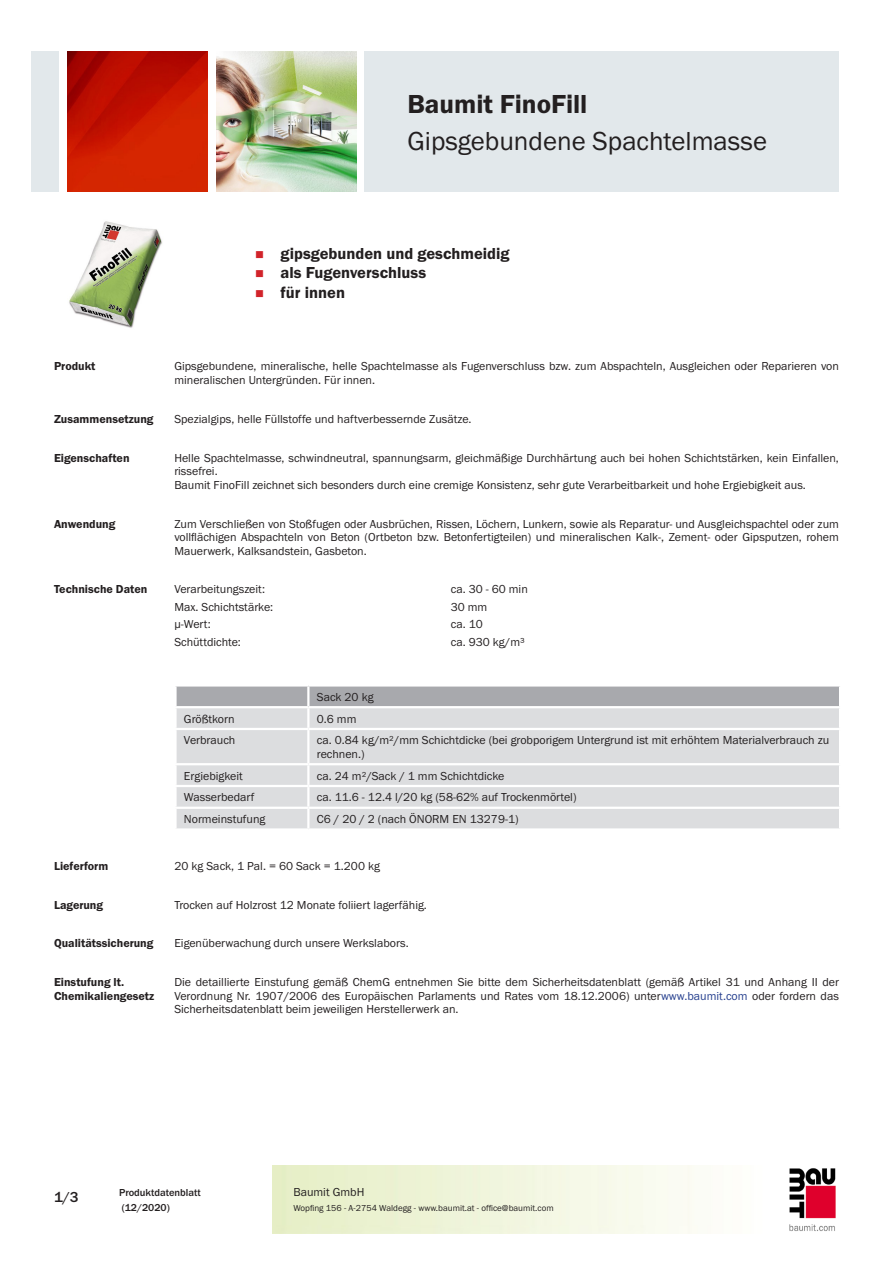
<style>
.page{position:relative;width:893px;height:1263px;background:#fff}
.page>*{position:absolute;margin:0;border:0;box-sizing:border-box;transform-origin:0 0}
.PDS_Produktname_Land{font:27px "BM Franklin Gothic URW Boo";color:#231f20}
.PDS_Produktname{font:27px "BM Franklin Gothic URW Dem";color:#231f20}
.t1{font:16.5px "BM Franklin Gothic URW Dem";color:#231f20}
.t2{font:500 15px "BM Franklin Gothic URW";color:#231f20}
.PDS_Standard{font:12px/13.5px "BM Franklin Gothic URW Boo";color:#231f20}
.PDS_Standard_linksbü{font:12px/13.5px "BM Franklin Gothic URW Boo";color:#231f20}
.PDS_Header{font:12px/13.5px "BM Franklin Gothic URW Dem";color:#231f20}
.t3{font:500 10.5px/15px "BM Franklin Gothic URW";color:#231f20}
.t4{font:9px "BM Franklin Gothic URW Boo";color:#231f20}
.s1{color:#253f8e}
</style>
<div class="page">
<img style="left:789px;top:1168px;width:47px;height:63px">
<div style="left:32px;top:51px;width:27px;height:140px;background:#e2e8eb"></div>
<img style="left:68px;top:52px;width:140px;height:139px">
<img style="left:216px;top:51px;width:141px;height:140px">
<div style="left:365px;top:51px;width:474px;height:140px;background:#e2e8eb"></div>
<img style="left:69px;top:221px;width:93px;height:107px">
<div style="left:177px;top:686px;width:662px;height:20px;background:#a8a9ad"></div>
<div style="left:177px;top:708px;width:662px;height:120px;background:#dcdddf"></div>
<hr style="left:307px;top:686px;width:2px;height:20px;background:#fff">
<hr style="left:307px;top:708px;width:2px;height:20px;background:#fff">
<hr style="left:174px;top:728px;width:134px;height:2px;background:#fff">
<hr style="left:308px;top:728px;width:533px;height:2px;background:#fff">
<hr style="left:307px;top:730px;width:2px;height:33px;background:#fff">
<hr style="left:174px;top:763px;width:134px;height:2px;background:#fff">
<hr style="left:308px;top:763px;width:533px;height:2px;background:#fff">
<hr style="left:307px;top:765px;width:2px;height:20px;background:#fff">
<hr style="left:174px;top:785px;width:134px;height:2px;background:#fff">
<hr style="left:308px;top:785px;width:533px;height:2px;background:#fff">
<hr style="left:307px;top:787px;width:2px;height:20px;background:#fff">
<hr style="left:174px;top:807px;width:134px;height:2px;background:#fff">
<hr style="left:308px;top:807px;width:533px;height:2px;background:#fff">
<svg style="left:307px;top:809px;width:2px;height:19px"></svg>
<p class="PDS_Produktname" style="left:407px;top:87px;width:182px">Baumit FinoFill</p>
<p class="PDS_Produktname_Land" style="left:407px;top:124px;width:361px">Gipsgebundene Spachtelmasse</p>
<p class="t1" style="left:281px;top:243px;width:231px">gipsgebunden und geschmeidig</p>
<p class="t1" style="left:281px;top:263px;width:147px">als Fugenverschluss</p>
<p class="t1" style="left:281px;top:282px;width:66px">für innen</p>
<p class="PDS_Header" style="left:54px;top:360px;width:43px">Produkt</p>
<p class="PDS_Standard" style="left:174px;top:360px;width:666px">Gipsgebundene, mineralische, helle Spachtelmasse als Fugenverschluss bzw. zum Abspachteln, Ausgleichen oder Reparieren von mineralischen Untergründen. Für innen.</p>
<p class="PDS_Header" style="left:54px;top:412px;width:101px">Zusammensetzung</p>
<p class="PDS_Standard" style="left:174px;top:412px;width:299px">Spezialgips, helle Füllstoffe und haftverbessernde Zusätze.</p>
<p class="PDS_Header" style="left:54px;top:451px;width:77px">Eigenschaften</p>
<p class="PDS_Standard" style="left:174px;top:451px;width:666px">Helle Spachtelmasse, schwindneutral, spannungsarm, gleichmäßige Durchhärtung auch bei hohen Schichtstärken, kein Einfallen, rissefrei.</p>
<p class="PDS_Standard" style="left:174px;top:478px;width:633px">Baumit FinoFill zeichnet sich besonders durch eine cremige Konsistenz, sehr gute Verarbeitbarkeit und hohe Ergiebigkeit aus.</p>
<p class="PDS_Header" style="left:54px;top:517px;width:63px">Anwendung</p>
<p class="PDS_Standard" style="left:174px;top:517px;width:666px;text-align:justify">Zum Verschließen von Stoßfugen oder Ausbrüchen, Rissen, Löchern, Lunkern, sowie als Reparatur- und Ausgleichspachtel oder zum vollflächigen Abspachteln von Beton (Ortbeton bzw. Betonfertigteilen) und mineralischen Kalk-, Zement- oder Gipsputzen, rohem Mauerwerk, Kalksandstein, Gasbeton.</p>
<p class="PDS_Header" style="left:54px;top:583px;width:95px">Technische Daten</p>
<p class="PDS_Standard_linksbü" style="left:174px;top:583px;width:92px">Verarbeitungszeit:</p>
<p class="PDS_Standard_linksbü" style="left:451px;top:583px;width:79px">ca. 30 - 60 min</p>
<p class="PDS_Standard_linksbü" style="left:174px;top:600px;width:100px">Max. Schichtstärke:</p>
<p class="PDS_Standard_linksbü" style="left:451px;top:600px;width:38px">30 mm</p>
<p class="PDS_Standard_linksbü" style="left:174px;top:618px;width:38px">μ-Wert:</p>
<p class="PDS_Standard_linksbü" style="left:451px;top:618px;width:34px">ca. 10</p>
<p class="PDS_Standard_linksbü" style="left:174px;top:635px;width:68px">Schüttdichte:</p>
<p class="PDS_Standard_linksbü" style="left:451px;top:635px;width:75px">ca. 930 kg/m³</p>
<p class="PDS_Standard_linksbü" style="left:317px;top:690px;width:58px">Sack 20 kg</p>
<p class="PDS_Standard_linksbü" style="left:184px;top:712px;width:52px">Größtkorn</p>
<p class="PDS_Standard_linksbü" style="left:317px;top:712px;width:41px">0.6 mm</p>
<p class="PDS_Standard_linksbü" style="left:184px;top:734px;width:53px">Verbrauch</p>
<p class="PDS_Standard_linksbü" style="left:317px;top:734px;width:514px">ca. 0.84 kg/m²/mm Schichtdicke (bei grobporigem Untergrund ist mit erhöhtem Materialverbrauch zu rechnen.)</p>
<p class="PDS_Standard_linksbü" style="left:184px;top:769px;width:60px">Ergiebigkeit</p>
<p class="PDS_Standard_linksbü" style="left:317px;top:769px;width:189px">ca. 24 m²/Sack / 1 mm Schichtdicke</p>
<p class="PDS_Standard_linksbü" style="left:184px;top:791px;width:72px">Wasserbedarf</p>
<p class="PDS_Standard_linksbü" style="left:317px;top:791px;width:261px">ca. 11.6 - 12.4 l/20 kg (58-62% auf Trockenmörtel)</p>
<p class="PDS_Standard_linksbü" style="left:184px;top:812px;width:83px">Normeinstufung</p>
<p class="PDS_Standard_linksbü" style="left:317px;top:812px;width:203px">C6 / 20 / 2 (nach ÖNORM EN 13279-1)</p>
<p class="PDS_Header" style="left:54px;top:859px;width:56px">Lieferform</p>
<p class="PDS_Standard" style="left:174px;top:859px;width:207px">20 kg Sack, 1 Pal. = 60 Sack = 1.200 kg</p>
<p class="PDS_Header" style="left:54px;top:898px;width:51px">Lagerung</p>
<p class="PDS_Standard" style="left:174px;top:898px;width:254px">Trocken auf Holzrost 12 Monate foliiert lagerfähig.</p>
<p class="PDS_Header" style="left:54px;top:937px;width:101px">Qualitätssicherung</p>
<p class="PDS_Standard" style="left:174px;top:937px;width:236px">Eigenüberwachung durch unsere Werkslabors.</p>
<p class="PDS_Header" style="left:54px;top:975px;width:102px">Einstufung lt.<br>Chemikaliengesetz</p>
<p class="PDS_Standard" style="left:174px;top:975px;width:666px;text-align:justify">Die detaillierte Einstufung gemäß ChemG entnehmen Sie bitte dem Sicherheitsdatenblatt (gemäß Artikel 31 und Anhang II der Verordnung Nr. 1907/2006 des Europäischen Parlaments und Rates vom 18.12.2006) unter<span class="s1">www.baumit.com</span> oder fordern das Sicherheitsdatenblatt beim jeweiligen Herstellerwerk an.</p>
<p class="t2" style="left:54px;top:1188px;width:26px">1/3</p>
<p class="t3" style="left:119px;top:1185px;width:83px">Produktdatenblatt (12/2020)</p>
<p class="PDS_Standard" style="left:293px;top:1185px;width:73px">Baumit GmbH</p>
<p class="t4" style="left:293px;top:1202px;width:262px">Wopfing 156 - A-2754 Waldegg - www.baumit.at - office@baumit.com</p>
</div>
